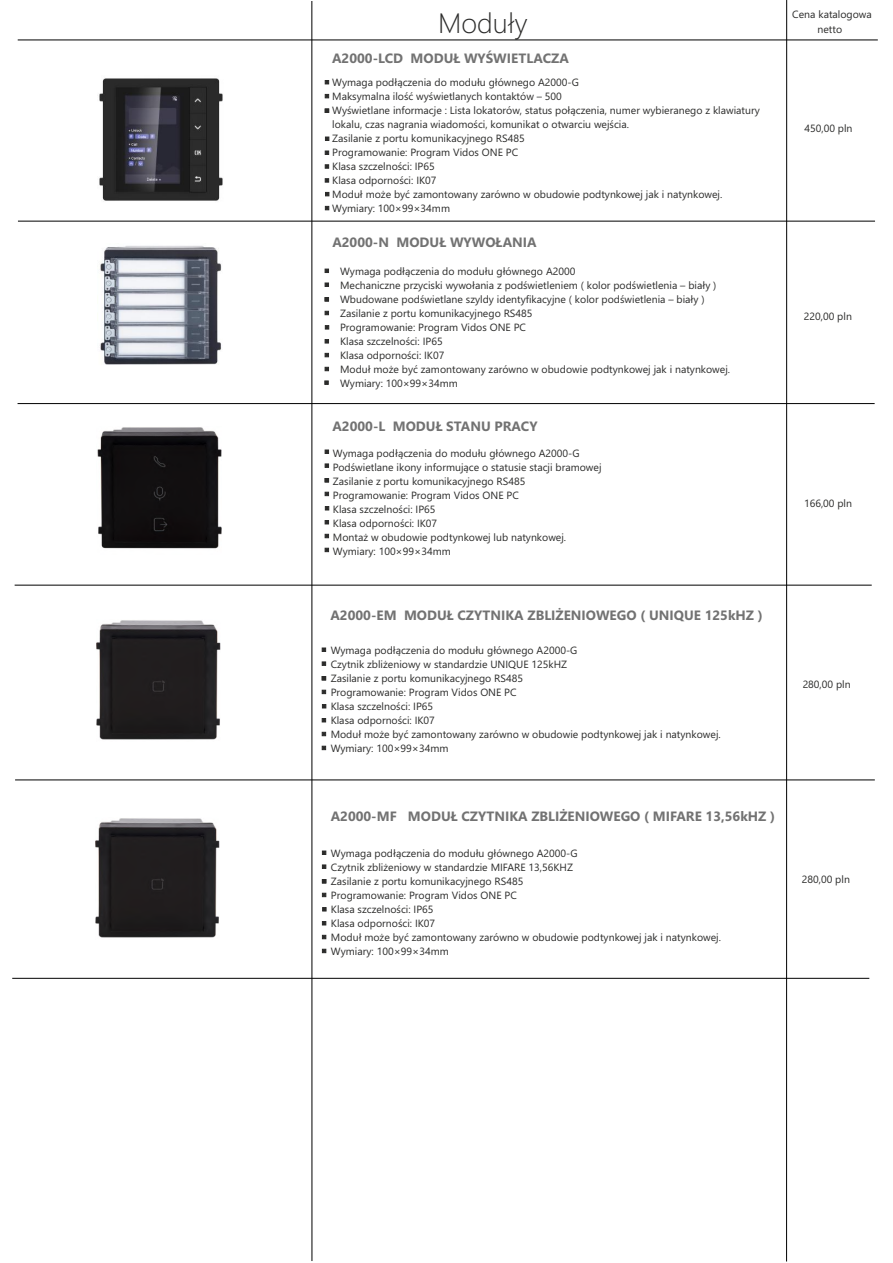
<style>
.page{position:relative;width:893px;height:1263px;background:#fff}
.page>*{position:absolute;margin:0;border:0;box-sizing:border-box;transform-origin:0 0}
.t1{font:300 28.05px "Segoe UI";color:#2b2b2a}
.t2{font:700 13.5px "Segoe UI";color:#727272}
.t3{font:10.5px/14px "Segoe UI";color:#2b2b2a}
</style>
<div class="page">
<img style="left:100px;top:245px;width:122px;height:120px">
<hr style="left:311px;top:1px;width:1px;height:1260px;background:#000">
<hr style="left:18px;top:221px;width:857px;height:1px;background:#000">
<hr style="left:18px;top:40px;width:860px;height:1px;background:#000">
<hr style="left:786px;top:0;width:1px;height:1261px;background:#000">
<hr style="left:18px;top:403px;width:857px;height:1px;background:#000">
<svg style="left:325px;top:80px;width:4px;height:4px"></svg>
<svg style="left:325px;top:94px;width:4px;height:4px"></svg>
<svg style="left:325px;top:137px;width:4px;height:4px"></svg>
<svg style="left:325px;top:151px;width:4px;height:4px"></svg>
<svg style="left:325px;top:164px;width:4px;height:5px"></svg>
<svg style="left:325px;top:178px;width:4px;height:5px"></svg>
<svg style="left:325px;top:109px;width:4px;height:4px"></svg>
<svg style="left:325px;top:206px;width:4px;height:4px"></svg>
<svg style="left:325px;top:269px;width:4px;height:4px"></svg>
<svg style="left:325px;top:283px;width:4px;height:4px"></svg>
<svg style="left:325px;top:325px;width:4px;height:4px"></svg>
<svg style="left:325px;top:339px;width:4px;height:4px"></svg>
<svg style="left:325px;top:353px;width:4px;height:4px"></svg>
<svg style="left:325px;top:367px;width:4px;height:4px"></svg>
<svg style="left:325px;top:297px;width:4px;height:4px"></svg>
<svg style="left:325px;top:311px;width:4px;height:4px"></svg>
<svg style="left:325px;top:450px;width:4px;height:4px"></svg>
<svg style="left:325px;top:463px;width:4px;height:5px"></svg>
<svg style="left:325px;top:506px;width:4px;height:4px"></svg>
<svg style="left:325px;top:520px;width:4px;height:4px"></svg>
<svg style="left:325px;top:534px;width:4px;height:4px"></svg>
<svg style="left:325px;top:548px;width:4px;height:4px"></svg>
<svg style="left:325px;top:478px;width:4px;height:4px"></svg>
<svg style="left:325px;top:492px;width:4px;height:4px"></svg>
<svg style="left:325px;top:192px;width:4px;height:4px"></svg>
<img style="left:99px;top:78px;width:124px;height:123px">
<svg style="left:324px;top:380px;width:5px;height:5px"></svg>
<img style="left:97px;top:427px;width:124px;height:122px">
<hr style="left:15px;top:585px;width:857px;height:1px;background:#000">
<hr style="left:15px;top:779px;width:860px;height:1px;background:#000">
<hr style="left:12px;top:978px;width:857px;height:1px;background:#000">
<svg style="left:322px;top:648px;width:4px;height:4px"></svg>
<svg style="left:322px;top:661px;width:4px;height:5px"></svg>
<svg style="left:322px;top:704px;width:4px;height:4px"></svg>
<svg style="left:322px;top:718px;width:4px;height:4px"></svg>
<svg style="left:322px;top:732px;width:4px;height:4px"></svg>
<svg style="left:322px;top:746px;width:4px;height:4px"></svg>
<svg style="left:322px;top:676px;width:4px;height:4px"></svg>
<svg style="left:322px;top:690px;width:4px;height:4px"></svg>
<svg style="left:322px;top:851px;width:4px;height:4px"></svg>
<svg style="left:322px;top:864px;width:4px;height:5px"></svg>
<svg style="left:322px;top:907px;width:4px;height:4px"></svg>
<svg style="left:322px;top:921px;width:4px;height:4px"></svg>
<svg style="left:322px;top:935px;width:4px;height:4px"></svg>
<svg style="left:322px;top:949px;width:4px;height:4px"></svg>
<svg style="left:322px;top:879px;width:4px;height:4px"></svg>
<svg style="left:322px;top:893px;width:4px;height:4px"></svg>
<img style="left:97px;top:620px;width:124px;height:120px">
<img style="left:95px;top:818px;width:124px;height:120px">
<h1 class="t1" style="left:438px;top:12px;width:91px">Moduły</h1>
<p class="t2" style="left:332px;top:53px;width:238px">A2000-LCD MODUŁ WYŚWIETLACZA</p>
<p class="t3" style="left:332px;top:76px;width:429px">Wymaga podłączenia do modułu głównego A2000-G<br>Maksymalna ilość wyświetlanych kontaktów – 500<br>Wyświetlane informacje : Lista lokatorów, status połączenia, numer wybieranego z klawiatury lokalu, czas nagrania wiadomości, komunikat o otwarciu wejścia.<br>Zasilanie z portu komunikacyjnego RS485<br>Programowanie: Program Vidos ONE PC<br>Klasa szczelności: IP65<br>Klasa odporności: IK07<br>Moduł może być zamontowany zarówno w obudowie podtynkowej jak i natynkowej.<br>Wymiary: 100×99×34mm</p>
<p class="t2" style="left:332px;top:238px;width:206px">A2000-N MODUŁ WYWOŁANIA</p>
<p class="t3" style="left:340px;top:265px;width:392px">Wymaga podłączenia do modułu głównego A2000<br>Mechaniczne przyciski wywołania z podświetleniem ( kolor podświetlenia – biały )<br>Wbudowane podświetlane szyldy identyfikacyjne ( kolor podświetlenia – biały )<br>Zasilanie z portu komunikacyjnego RS485<br>Programowanie: Program Vidos ONE PC<br>Klasa szczelności: IP65<br>Klasa odporności: IK07<br>Moduł może być zamontowany zarówno w obudowie podtynkowej jak i natynkowej.<br>Wymiary: 100×99×34mm</p>
<p class="t2" style="left:332px;top:421px;width:207px">A2000-L MODUŁ STANU PRACY</p>
<p class="t3" style="left:333px;top:447px;width:270px">Wymaga podłączenia do modułu głównego A2000-G Podświetlane ikony informujące o statusie stacji bramowej Zasilanie z portu komunikacyjnego RS485<br>Programowanie: Program Vidos ONE PC<br>Klasa szczelności: IP65<br>Klasa odporności: IK07<br>Montaż w obudowie podtynkowej lub natynkowej.<br>Wymiary: 100×99×34mm</p>
<p class="t2" style="left:330px;top:610px;width:434px">A2000-EM MODUŁ CZYTNIKA ZBLIŻENIOWEGO ( UNIQUE 125kHZ )</p>
<p class="t3" style="left:331px;top:644px;width:392px">Wymaga podłączenia do modułu głównego A2000-G<br>Czytnik zbliżeniowy w standardzie UNIQUE 125kHZ<br>Zasilanie z portu komunikacyjnego RS485<br>Programowanie: Program Vidos ONE PC<br>Klasa szczelności: IP65<br>Klasa odporności: IK07<br>Moduł może być zamontowany zarówno w obudowie podtynkowej jak i natynkowej.<br>Wymiary: 100×99×34mm</p>
<p class="t3" style="left:792px;top:8px;width:81px;line-height:14.4px;text-align:center">Cena katalogowa netto</p>
<p class="t3" style="left:804px;top:122px;width:50px">450,00 pln</p>
<p class="t3" style="left:804px;top:310px;width:50px">220,00 pln</p>
<p class="t3" style="left:804px;top:497px;width:50px">166,00 pln</p>
<p class="t3" style="left:803px;top:678px;width:50px">280,00 pln</p>
<p class="t2" style="left:331px;top:811px;width:446px">A2000-MF MODUŁ CZYTNIKA ZBLIŻENIOWEGO ( MIFARE 13,56kHZ )</p>
<p class="t3" style="left:331px;top:847px;width:392px">Wymaga podłączenia do modułu głównego A2000-G<br>Czytnik zbliżeniowy w standardzie MIFARE 13,56KHZ<br>Zasilanie z portu komunikacyjnego RS485<br>Programowanie: Program Vidos ONE PC<br>Klasa szczelności: IP65<br>Klasa odporności: IK07<br>Moduł może być zamontowany zarówno w obudowie podtynkowej jak i natynkowej.<br>Wymiary: 100×99×34mm</p>
<p class="t3" style="left:802px;top:873px;width:50px">280,00 pln</p>
</div>
